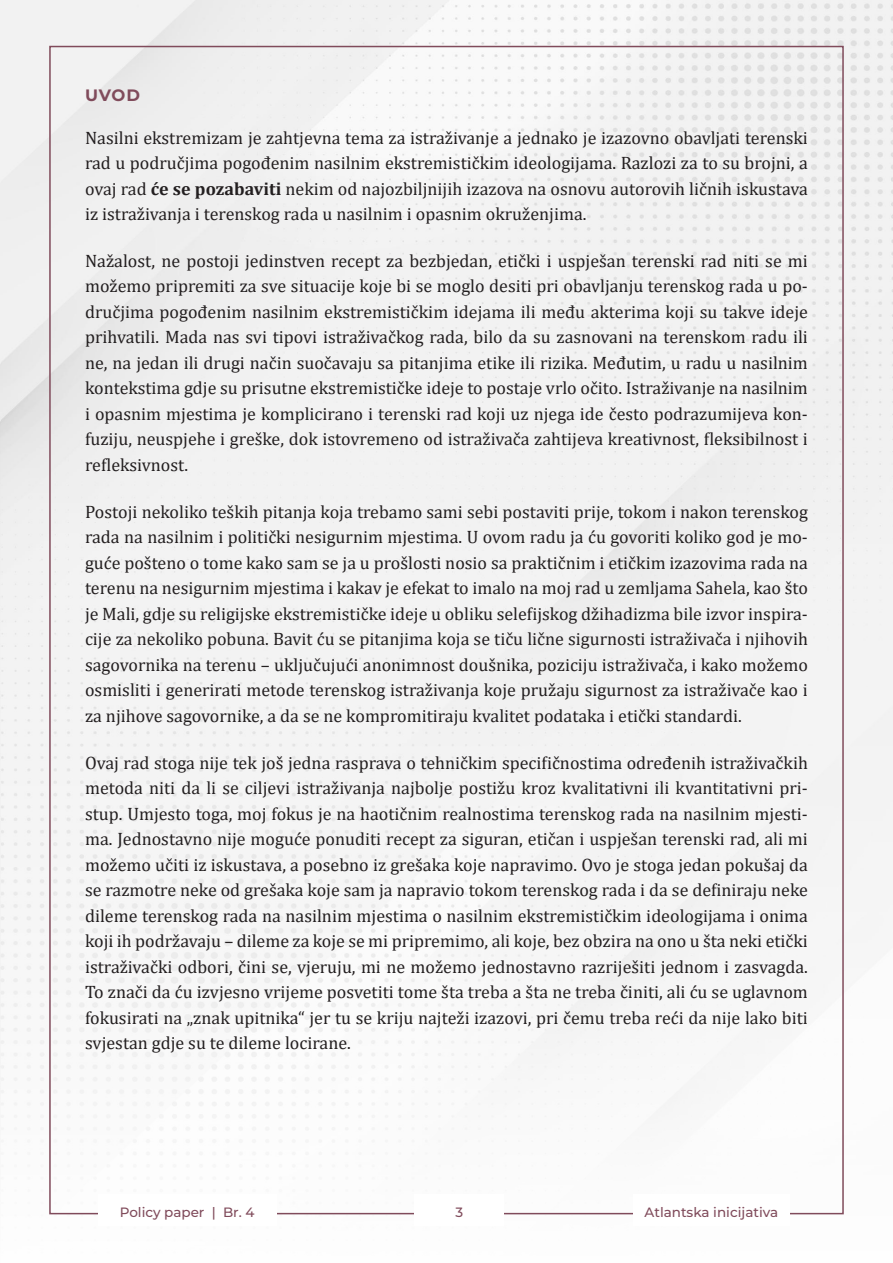
<style>
.page{position:relative;width:893px;height:1263px;background:#fff}
.page>*{position:absolute;margin:0;border:0;box-sizing:border-box;transform-origin:0 0}
.t1{font:18px/25.5px "Cambria";color:#231f20;text-align:justify}
.t2{font:700 16.5px "Montserrat";color:#804b5b}
.t3{font:500 13.5px "Montserrat";color:#804b5b}
.s1{font-weight:700}
</style>
<div class="page">
<img style="left:0;top:0;width:893px;height:1215px">
<div style="left:98px;top:1195px;width:178px;height:31px;background:#fff"></div>
<div style="left:633px;top:1195px;width:156px;height:31px;background:#fff"></div>
<div style="left:415px;top:1195px;width:89px;height:31px;background:#fff"></div>
<p class="t2" style="left:85px;top:83px;width:56px">UVOD</p>
<p class="t1" style="left:85px;top:125px;width:724px">Nasilni ekstremizam je zahtjevna tema za istraživanje a jednako je izazovno obavljati terenski rad u područjima pogođenim nasilnim ekstremističkim ideologijama. Razlozi za to su brojni, a ovaj rad <span class="s1">će se pozabaviti</span> nekim od najozbiljnijih izazova na osnovu autorovih ličnih iskustava iz istraživanja i terenskog rada u nasilnim i opasnim okruženjima.</p>
<p class="t1" style="left:85px;top:248px;width:724px">Nažalost, ne postoji jedinstven recept za bezbjedan, etički i uspješan terenski rad niti se mi možemo pripremiti za sve situacije koje bi se moglo desiti pri obavljanju terenskog rada u po&shy;dručjima pogođenim nasilnim ekstremističkim idejama ili među akterima koji su takve ideje prihvatili. Mada nas svi tipovi istraživačkog rada, bilo da su zasnovani na terenskom radu ili ne, na jedan ili drugi način suočavaju sa pitanjima etike ili rizika. Međutim, u radu u nasilnim kontekstima gdje su prisutne ekstremističke ideje to postaje vrlo očito. Istraživanje na nasilnim i opasnim mjestima je komplicirano i terenski rad koji uz njega ide često podrazumijeva kon&shy;fuziju, neuspjehe i greške, dok istovremeno od istraživača zahtijeva kreativnost, fleksibilnost i refleksivnost.</p>
<p class="t1" style="left:85px;top:499px;width:724px">Postoji nekoliko teških pitanja koja trebamo sami sebi postaviti prije, tokom i nakon terenskog rada na nasilnim i politički nesigurnim mjestima. U ovom radu ja ću govoriti koliko god je mo&shy;guće pošteno o tome kako sam se ja u prošlosti nosio sa praktičnim i etičkim izazovima rada na terenu na nesigurnim mjestima i kakav je efekat to imalo na moj rad u zemljama Sahela, kao što je Mali, gdje su religijske ekstremističke ideje u obliku selefijskog džihadizma bile izvor inspira&shy;cije za nekoliko pobuna. Bavit ću se pitanjima koja se tiču lične sigurnosti istraživača i njihovih sagovornika na terenu – uključujući anonimnost doušnika, poziciju istraživača, i kako možemo osmisliti i generirati metode terenskog istraživanja koje pružaju sigurnost za istraživače kao i za njihove sagovornike, a da se ne kompromitiraju kvalitet podataka i etički standardi.</p>
<p class="t1" style="left:85px;top:749px;width:724px">Ovaj rad stoga nije tek još jedna rasprava o tehničkim specifičnostima određenih istraživačkih metoda niti da li se ciljevi istraživanja najbolje postižu kroz kvalitativni ili kvantitativni pri&shy;stup. Umjesto toga, moj fokus je na haotičnim realnostima terenskog rada na nasilnim mjesti&shy;ma. Jednostavno nije moguće ponuditi recept za siguran, etičan i uspješan terenski rad, ali mi možemo učiti iz iskustava, a posebno iz grešaka koje napravimo. Ovo je stoga jedan pokušaj da se razmotre neke od grešaka koje sam ja napravio tokom terenskog rada i da se definiraju neke dileme terenskog rada na nasilnim mjestima o nasilnim ekstremističkim ideologijama i onima koji ih podržavaju – dileme za koje se mi pripremimo, ali koje, bez obzira na ono u šta neki etički istraživački odbori, čini se, vjeruju, mi ne možemo jednostavno razriješiti jednom i zasvagda.<br>To znači da ću izvjesno vrijeme posvetiti tome šta treba a šta ne treba činiti, ali ću se uglavnom fokusirati na „znak upitnika“ jer tu se kriju najteži izazovi, pri čemu treba reći da nije lako biti svjestan gdje su te dileme locirane.</p>
<p class="t3" style="left:120px;top:1202px;width:136px">Policy paper | Br. 4</p>
<p class="t3" style="left:455px;top:1202px;width:9px">3</p>
<p class="t3" style="left:645px;top:1202px;width:135px">Atlantska inicijativa</p>
</div>
